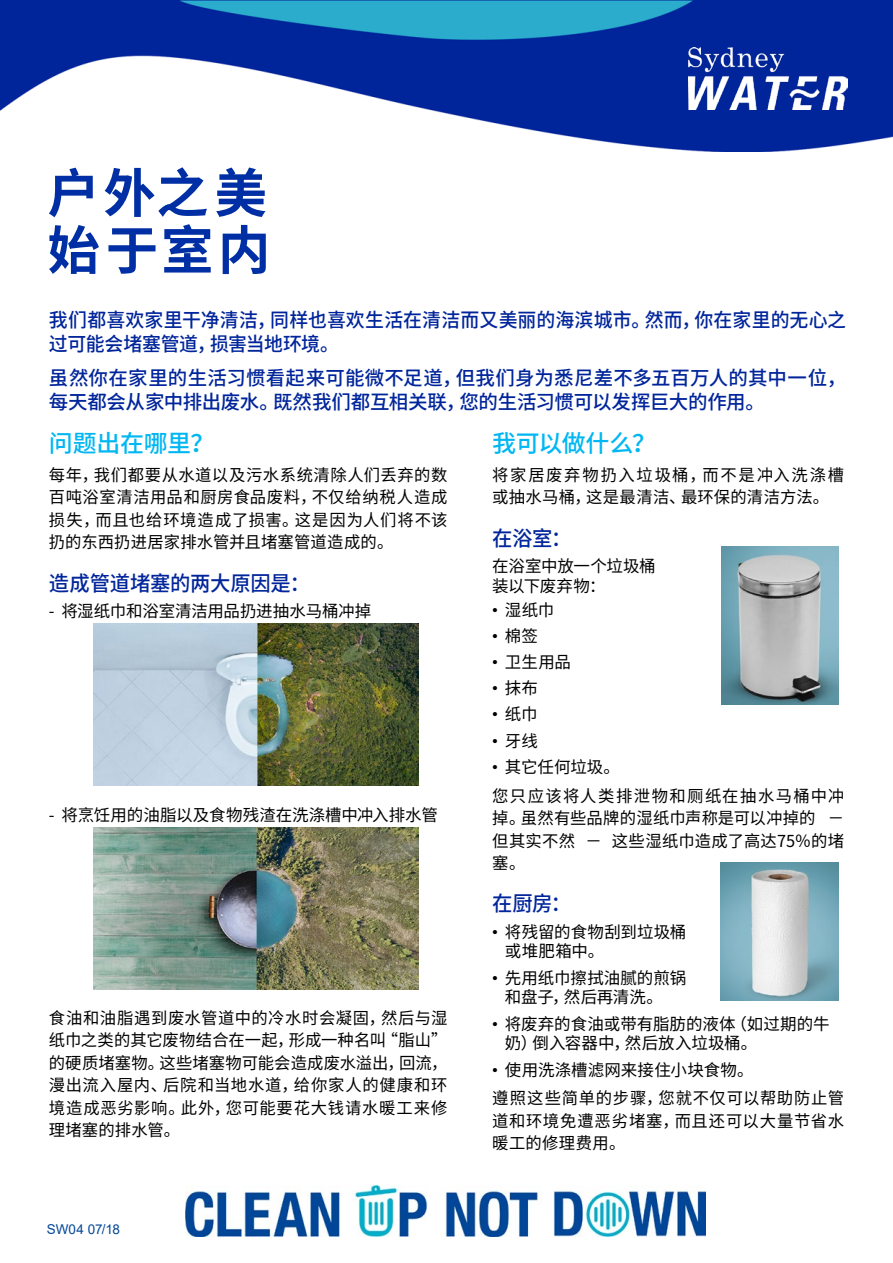
<style>
.page{position:relative;width:893px;height:1263px;background:#fff}
.page>*{position:absolute;margin:0;border:0;box-sizing:border-box;transform-origin:0 0}
.t1{font:700 52.5px/57px "Source Han Sans SC";letter-spacing:.075em;color:#002ea4}
.t2{font:500 24px "Source Han Sans SC";letter-spacing:-.015em;color:#00b7f3}
.t3{font:500 21px "Source Han Sans SC";letter-spacing:-.015em;color:#00259b}
.t4{font:500 19.5px/24px "Source Han Sans SC";color:#00259b}
.t5{font:16.5px/22.5px "Source Han Sans SC";letter-spacing:.015em;color:#000;text-align:justify}
.t6{font:16.5px/19.8px "Source Han Sans SC";letter-spacing:-.005em;color:#000}
.t7{font:16.5px/22.5px "Source Han Sans SC";letter-spacing:.05em;color:#000}
.t8{font:16.5px/19.8px "Source Han Sans SC";letter-spacing:-.01em;color:#000}
.t9{font:13.5px "Arial";letter-spacing:-.005em;color:#034798}
.s1{font-family:"Arial"}
</style>
<div class="page">
<img style="left:1px;top:0;width:892px;height:151px">
<img style="left:688px;top:47px;width:159px;height:62px">
<img style="left:185px;top:1185px;width:521px;height:51px">
<img style="left:93px;top:623px;width:325px;height:162px">
<img style="left:93px;top:828px;width:325px;height:161px">
<img style="left:720px;top:863px;width:119px;height:137px">
<img style="left:722px;top:546px;width:117px;height:159px">
<p class="t1" style="left:47px;top:166px;width:224px">户外之美始于室内</p>
<p class="t4" style="left:49px;top:308px;width:799px">我们都喜欢家里干净清洁，同样也喜欢生活在清洁而又美丽的海滨城市。然而，你在家里的无心之过可能会堵塞管道，损害当地环境。</p>
<p class="t4" style="left:49px;top:366px;width:799px">虽然你在家里的生活习惯看起来可能微不足道，但我们身为悉尼差不多五百万人的其中一位，每天都会从家中排出废水。既然我们都互相关联，您的生活习惯可以发挥巨大的作用。</p>
<p class="t2" style="left:49px;top:430px;width:167px">问题出在哪里？</p>
<p class="t5" style="left:49px;top:464px;width:400px">每年，我们都要从水道以及污水系统清除人们丢弃的数百吨浴室清洁用品和厨房食品废料，不仅给纳税人造成损失，而且也给环境造成了损害。这是因为人们将不该扔的东西扔进居家排水管并且堵塞管道造成的。</p>
<p class="t3" style="left:49px;top:571px;width:263px">造成管道堵塞的两大原因是：</p>
<p class="t8" style="left:49px;top:601px;width:324px">- 将湿纸巾和浴室清洁用品扔进抽水马桶冲掉</p>
<p class="t2" style="left:492px;top:430px;width:165px">我可以做什么？</p>
<p class="t7" style="left:492px;top:464px;width:353px">将家居废弃物扔入垃圾桶，而不是冲入洗涤槽或抽水马桶，这是最清洁、最环保的清洁方法。</p>
<p class="t3" style="left:492px;top:526px;width:81px">在浴室：</p>
<p class="t8" style="left:492px;top:556px;width:165px">在浴室中放一个垃圾桶装以下废弃物：</p>
<p class="t5" style="left:492px;top:599px;width:64px"><span class="s1">•</span> 湿纸巾</p>
<p class="t5" style="left:492px;top:625px;width:47px"><span class="s1">•</span> 棉签</p>
<p class="t5" style="left:492px;top:651px;width:80px"><span class="s1">•</span> 卫生用品</p>
<p class="t5" style="left:492px;top:677px;width:47px"><span class="s1">•</span> 抹布</p>
<p class="t5" style="left:492px;top:703px;width:47px"><span class="s1">•</span> 纸巾</p>
<p class="t5" style="left:492px;top:730px;width:47px"><span class="s1">•</span> 牙线</p>
<p class="t5" style="left:492px;top:756px;width:129px"><span class="s1">•</span> 其它任何垃圾。</p>
<p class="t5" style="left:492px;top:785px;width:353px">您只应该将人类排泄物和厕纸在抽水马桶中冲掉。虽然有些品牌的湿纸巾声称是可以冲掉的 －但其实不然 － 这些湿纸巾造成了高达75％的堵塞。</p>
<p class="t3" style="left:492px;top:892px;width:80px">在厨房：</p>
<p class="t5" style="left:505px;top:922px;width:183px;line-height:19.8px;text-indent:-13px"><span class="s1">•</span> 将残留的食物刮到垃圾桶或堆肥箱中。</p>
<p class="t6" style="left:505px;top:968px;width:183px;text-indent:-13px"><span class="s1">•</span> 先用纸巾擦拭油腻的煎锅和盘子，然后再清洗。</p>
<p class="t5" style="left:505px;top:1014px;width:326px;line-height:19.8px;text-indent:-13px"><span class="s1">•</span> 将废弃的食油或带有脂肪的液体（如过期的牛奶）倒入容器中，然后放入垃圾桶。</p>
<p class="t5" style="left:492px;top:1058px;width:263px"><span class="s1">•</span> 使用洗涤槽滤网来接住小块食物。</p>
<p class="t5" style="left:492px;top:1087px;width:353px">遵照这些简单的步骤，您就不仅可以帮助防止管道和环境免遭恶劣堵塞，而且还可以大量节省水暖工的修理费用。</p>
<p class="t6" style="left:49px;top:806px;width:390px">- 将烹饪用的油脂以及食物残渣在洗涤槽中冲入排水管</p>
<p class="t5" style="left:49px;top:1007px;width:400px">食油和油脂遇到废水管道中的冷水时会凝固，然后与湿纸巾之类的其它废物结合在一起，形成一种名叫“脂山”的硬质堵塞物。这些堵塞物可能会造成废水溢出，回流，漫出流入屋内、后院和当地水道，给你家人的健康和环境造成恶劣影响。此外，您可能要花大钱请水暖工来修理堵塞的排水管。</p>
<p class="t9" style="left:47px;top:1220px;width:75px">SW04 07/18</p>
</div>
